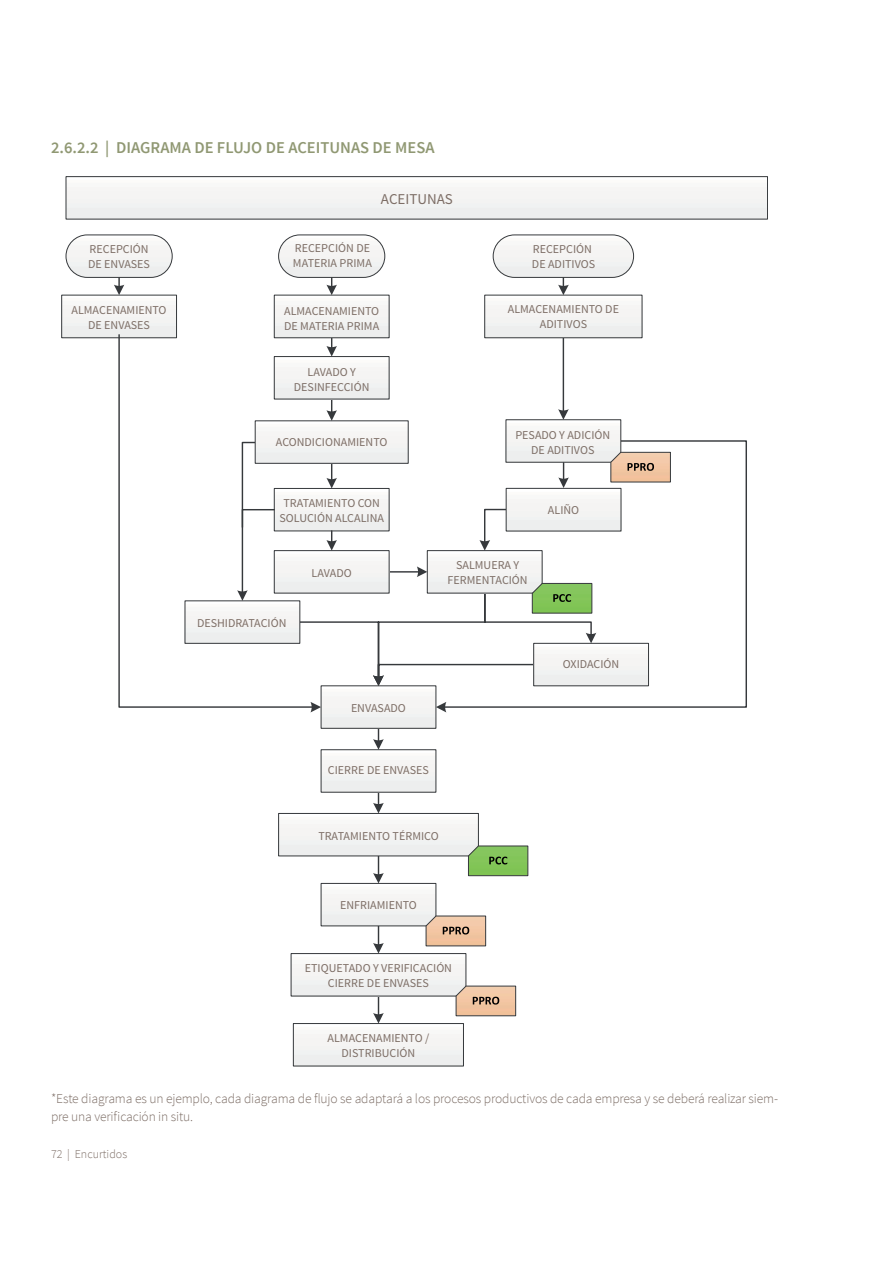
<style>
.page{position:relative;width:893px;height:1263px;background:#fff}
.page>*{position:absolute;margin:0;border:0;box-sizing:border-box;transform-origin:0 0}
.t1{font:600 16.5px "Source Sans Pro";color:#909873}
.t2{font:15px "Source Sans Pro";color:#7d6e66}
.t3{font:300 13.5px/18px "Source Sans Pro";letter-spacing:-.01em;color:#7d6e66}
.t4{font:12px/15px "Source Sans Pro";color:#7d6e66;text-align:center}
.t5{font:300 12px "Source Sans Pro";color:#7d6e66}
</style>
<div class="page">
<svg style="left:118px;top:277px;width:629px;height:740px"></svg>
<img style="left:66px;top:235px;width:106px;height:42px">
<div style="left:66px;top:235px;width:106px;height:43px;border:1px solid #36393c;border-radius:21px"></div>
<img style="left:279px;top:235px;width:106px;height:41px">
<div style="left:278px;top:235px;width:107px;height:43px;border:1px solid #36393c;border-radius:21px"></div>
<img style="left:493px;top:235px;width:141px;height:41px">
<div style="left:493px;top:235px;width:141px;height:43px;border:1px solid #36393c;border-radius:21px"></div>
<div style="left:63px;top:297px;width:112px;height:39px;background:#f5f4f3"></div>
<div style="left:61px;top:295px;width:116px;height:43px;border:1px solid #36393c"></div>
<div style="left:486px;top:297px;width:154px;height:39px;background:#f5f4f3"></div>
<div style="left:484px;top:295px;width:158px;height:43px;border:1px solid #36393c"></div>
<div style="left:314px;top:358px;width:73px;height:39px;background:#f5f4f3"></div>
<div style="left:274px;top:356px;width:115px;height:43px;border:1px solid #36393c"></div>
<div style="left:314px;top:423px;width:92px;height:38px;background:#f5f4f3"></div>
<div style="left:508px;top:422px;width:111px;height:38px;background:#f5f4f3"></div>
<div style="left:323px;top:885px;width:111px;height:39px;background:#f5f4f3"></div>
<div style="left:321px;top:883px;width:115px;height:43px;border:1px solid #36393c"></div>
<div style="left:293px;top:955px;width:171px;height:39px;background:#f5f4f3"></div>
<div style="left:291px;top:953px;width:175px;height:43px;border:1px solid #36393c"></div>
<div style="left:293px;top:1023px;width:171px;height:43px;border:1px solid #36393c"></div>
<svg style="left:114px;top:285px;width:10px;height:10px"></svg>
<svg style="left:558px;top:285px;width:11px;height:10px"></svg>
<svg style="left:558px;top:409px;width:11px;height:11px"></svg>
<div style="left:276px;top:297px;width:111px;height:39px;background:#f5f4f3"></div>
<div style="left:274px;top:295px;width:115px;height:43px;border:1px solid #36393c"></div>
<svg style="left:326px;top:285px;width:11px;height:10px"></svg>
<svg style="left:326px;top:346px;width:11px;height:11px"></svg>
<div style="left:314px;top:490px;width:73px;height:39px;background:#f5f4f3"></div>
<div style="left:274px;top:488px;width:115px;height:43px;border:1px solid #36393c"></div>
<div style="left:314px;top:552px;width:73px;height:39px;background:#f5f4f3"></div>
<div style="left:274px;top:550px;width:115px;height:43px;border:1px solid #36393c"></div>
<div style="left:429px;top:552px;width:111px;height:39px;background:#f5f4f3"></div>
<div style="left:427px;top:550px;width:115px;height:43px;border:1px solid #36393c"></div>
<div style="left:280px;top:815px;width:197px;height:39px;background:#f5f4f3"></div>
<div style="left:278px;top:813px;width:201px;height:43px;border:1px solid #36393c"></div>
<svg style="left:326px;top:531px;width:11px;height:20px"></svg>
<svg style="left:373px;top:873px;width:11px;height:10px"></svg>
<div style="left:323px;top:688px;width:111px;height:38px;background:#f5f4f3"></div>
<svg style="left:373px;top:1013px;width:11px;height:10px"></svg>
<div style="left:66px;top:176px;width:702px;height:43px;border:1px solid #36393c"></div>
<svg style="left:610px;top:452px;width:61px;height:30px;background:#d6b295"></svg>
<svg style="left:468px;top:846px;width:60px;height:30px;background:#7bb557"></svg>
<div style="left:323px;top:751px;width:111px;height:39px;background:#f5f4f3"></div>
<div style="left:321px;top:749px;width:115px;height:43px;border:1px solid #36393c"></div>
<div style="left:535px;top:645px;width:112px;height:39px;background:#f5f4f3"></div>
<div style="left:533px;top:643px;width:116px;height:43px;border:1px solid #36393c"></div>
<svg style="left:426px;top:916px;width:60px;height:30px;background:#d8b295"></svg>
<div style="left:508px;top:490px;width:111px;height:39px;background:#f5f4f3"></div>
<div style="left:506px;top:488px;width:115px;height:43px;border:1px solid #36393c"></div>
<svg style="left:373px;top:739px;width:11px;height:11px"></svg>
<svg style="left:532px;top:583px;width:60px;height:30px;background:#7bb658"></svg>
<svg style="left:326px;top:410px;width:11px;height:11px"></svg>
<svg style="left:326px;top:478px;width:11px;height:10px"></svg>
<svg style="left:558px;top:463px;width:11px;height:25px"></svg>
<svg style="left:417px;top:566px;width:10px;height:11px"></svg>
<svg style="left:479px;top:540px;width:11px;height:11px"></svg>
<svg style="left:373px;top:803px;width:11px;height:10px"></svg>
<svg style="left:586px;top:633px;width:10px;height:10px"></svg>
<svg style="left:373px;top:675px;width:11px;height:11px"></svg>
<svg style="left:118px;top:333px;width:196px;height:375px"></svg>
<svg style="left:310px;top:702px;width:11px;height:10px"></svg>
<svg style="left:436px;top:702px;width:10px;height:10px"></svg>
<svg style="left:456px;top:986px;width:60px;height:30px;background:#d7b294"></svg>
<svg style="left:373px;top:943px;width:11px;height:10px"></svg>
<h1 class="t1" style="left:51px;top:137px;width:385px">2.6.2.2 | DIAGRAMA DE FLUJO DE ACEITUNAS DE MESA</h1>
<p class="t2" style="left:381px;top:190px;width:74px">ACEITUNAS</p>
<p class="t4" style="left:293px;top:241px;width:80px;text-align:left">RECEPCIÓN DE<br>MATERIA PRIMA</p>
<p class="t4" style="left:88px;top:242px;width:63px;text-align:left">RECEPCIÓN<br>DE ENVASES</p>
<p class="t4" style="left:532px;top:242px;width:65px;text-align:left">RECEPCIÓN<br>DE ADITIVOS</p>
<p class="t4" style="left:72px;top:303px;width:97px">ALMACENAMIENTO<br>DE ENVASES</p>
<p class="t4" style="left:284px;top:304px;width:97px;text-align:left">ALMACENAMIENTO<br>DE MATERIA PRIMA</p>
<p class="t4" style="left:294px;top:365px;width:77px">LAVADO Y<br>DESINFECCIÓN</p>
<p class="t4" style="left:508px;top:301px;width:113px">ALMACENAMIENTO DE<br>ADITIVOS</p>
<p class="t4" style="left:276px;top:435px;width:113px">ACONDICIONAMIENTO</p>
<p class="t4" style="left:279px;top:495px;width:106px">TRATAMIENTO CON<br>SOLUCIÓN ALCALINA</p>
<p class="t4" style="left:197px;top:616px;width:91px">DESHIDRATACIÓN</p>
<p class="t4" style="left:312px;top:565px;width:42px">LAVADO</p>
<p class="t4" style="left:351px;top:701px;width:56px">ENVASADO</p>
<p class="t4" style="left:515px;top:428px;width:96px">PESADO Y ADICIÓN<br>DE ADITIVOS</p>
<p class="t4" style="left:448px;top:558px;width:82px">SALMUERA Y<br>FERMENTACIÓN</p>
<p class="t4" style="left:548px;top:503px;width:33px">ALIÑO</p>
<p class="t4" style="left:563px;top:657px;width:58px">OXIDACIÓN</p>
<p class="t4" style="left:328px;top:763px;width:102px">CIERRE DE ENVASES</p>
<p class="t4" style="left:318px;top:828px;width:122px">TRATAMIENTO TÉRMICO</p>
<p class="t4" style="left:340px;top:898px;width:78px">ENFRIAMIENTO</p>
<p class="t4" style="left:305px;top:960px;width:149px">ETIQUETADO Y VERIFICACIÓN<br>CIERRE DE ENVASES</p>
<p class="t4" style="left:328px;top:1031px;width:103px">ALMACENAMIENTO /<br>DISTRIBUCIÓN</p>
<p class="t3" style="left:51px;top:1089px;width:729px">*Este diagrama es un ejemplo, cada diagrama de flujo se adaptará a los procesos productivos de cada empresa y se deberá realizar siem&shy;pre una verificación in situ.</p>
<p class="t5" style="left:51px;top:1147px;width:78px">72 | Encurtidos</p>
</div>
